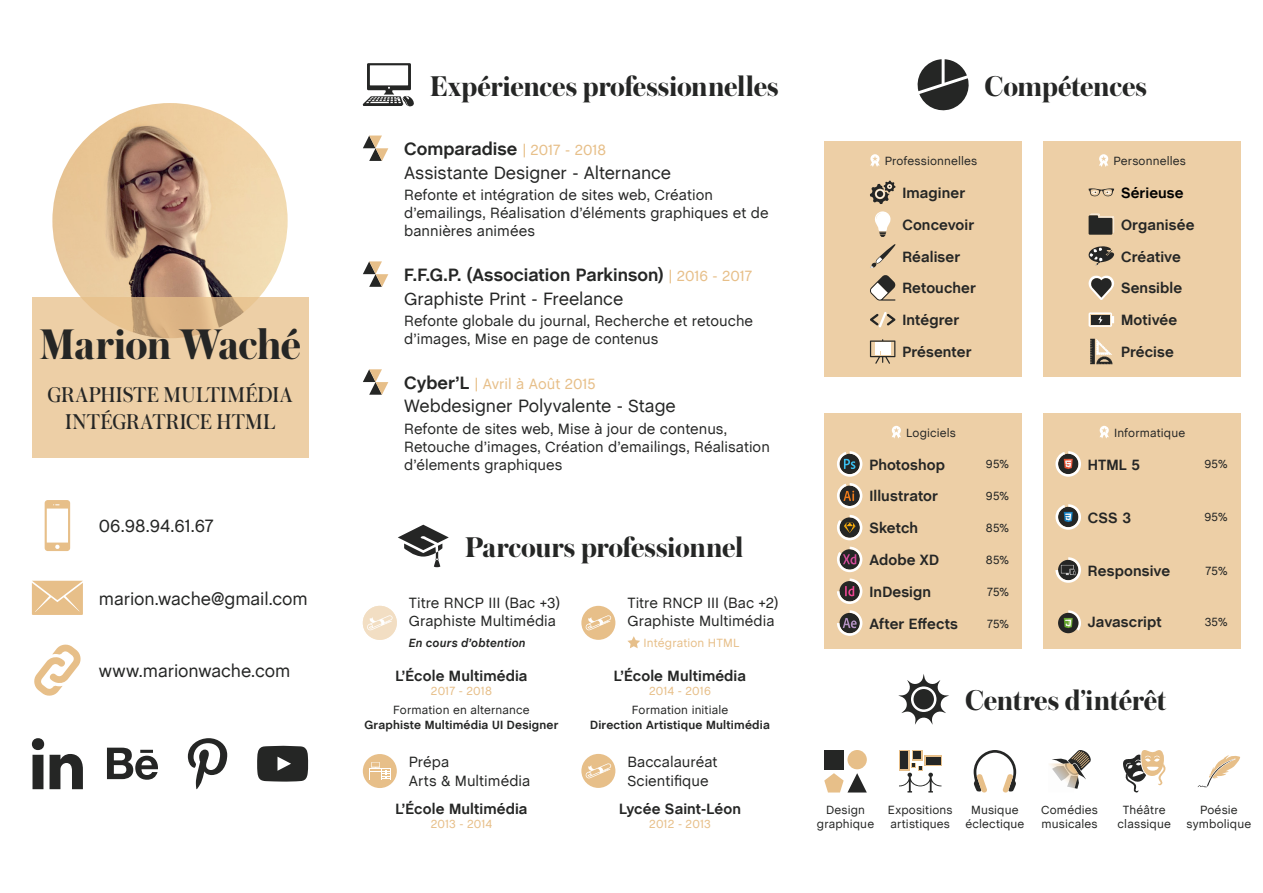
<style>
.page{position:relative;width:1263px;height:893px;background:#fff}
.page>*{position:absolute;margin:0;border:0;box-sizing:border-box;transform-origin:0 0}
.t1{font:700 45px "Austin";letter-spacing:-.015em;color:#252625}
.t2{font:700 30px "Austin";letter-spacing:-.005em;color:#252625}
.t3{font:22.5px/27px "Austin";letter-spacing:.01em;color:#252625;text-align:center}
.t4{font:18px/23.7px "Chalet";letter-spacing:-.005em;color:#252625}
.t5{font:700 18px/23.7px "Chalet";color:#252625}
.t6{font:15px/18px "Chalet";color:#252625}
.t7{font:700 15px/31.8px "Chalet";letter-spacing:.005em;color:#252625}
.t8{font:15px "Chalet";color:#e7bf89}
.t9{font:700 15px "Chalet";letter-spacing:.005em;color:#000}
.t10{font:12px/14.4px "Chalet";letter-spacing:.01em;color:#252625;text-align:center}
.t11{font:700 12px "Chalet";letter-spacing:.015em;color:#252625}
.t12{font:12px "Chalet";letter-spacing:.005em;color:#e7bf89}
.t13{font:italic 700 12px "Chalet";letter-spacing:.015em;color:#252625}
.s1{font-weight:700}
.s2{font-size:15px;color:#e7bf89}
.s3{font-weight:400;font-size:15px;color:#e7bf89}
.s4{font-weight:400}
.s5{font-weight:700;font-size:18px;color:#252625}
</style>
<div class="page">
<img style="left:52px;top:103px;width:236px;height:235px;border-radius:118px">
<svg style="left:32px;top:297px;width:276px;height:160px;background:#eacba1"></svg>
<div style="left:581px;top:606px;width:34px;height:34px;background:#e7bf89;border-radius:50%"></div>
<div style="left:363px;top:754px;width:34px;height:34px;background:#e7bf89;border-radius:50%"></div>
<div style="left:824px;top:142px;width:197px;height:235px;background:#edcfa6"></div>
<div style="left:1043px;top:142px;width:197px;height:235px;background:#edcfa6"></div>
<div style="left:824px;top:413px;width:197px;height:235px;background:#edcfa6"></div>
<div style="left:1043px;top:413px;width:197px;height:235px;background:#edcfa6"></div>
<svg style="left:1088px;top:188px;width:26px;height:8px"></svg>
<svg style="left:1088px;top:214px;width:26px;height:21px"></svg>
<svg style="left:1088px;top:246px;width:26px;height:20px"></svg>
<svg style="left:1088px;top:276px;width:26px;height:24px"></svg>
<svg style="left:1088px;top:312px;width:26px;height:15px"></svg>
<svg style="left:1090px;top:339px;width:22px;height:25px"></svg>
<svg style="left:870px;top:181px;width:25px;height:23px"></svg>
<svg style="left:875px;top:211px;width:16px;height:26px"></svg>
<svg style="left:870px;top:244px;width:25px;height:24px"></svg>
<svg style="left:870px;top:275px;width:26px;height:26px"></svg>
<svg style="left:870px;top:312px;width:26px;height:15px"></svg>
<svg style="left:870px;top:339px;width:25px;height:25px"></svg>
<svg style="left:837px;top:451px;width:25px;height:26px"></svg>
<svg style="left:837px;top:483px;width:25px;height:25px"></svg>
<svg style="left:837px;top:515px;width:25px;height:25px"></svg>
<svg style="left:837px;top:547px;width:25px;height:25px"></svg>
<svg style="left:837px;top:578px;width:25px;height:26px"></svg>
<svg style="left:837px;top:610px;width:25px;height:26px"></svg>
<svg style="left:1055px;top:451px;width:26px;height:26px"></svg>
<svg style="left:1055px;top:504px;width:26px;height:26px"></svg>
<svg style="left:1055px;top:557px;width:26px;height:26px"></svg>
<div style="left:1058px;top:613px;width:20px;height:20px;background:#252625;border-radius:50%"></div>
<svg style="left:1064px;top:610px;width:17px;height:21px"></svg>
<div style="left:847px;top:750px;width:20px;height:19px;background:#e7bf89;border-radius:50%"></div>
<div style="left:824px;top:750px;width:20px;height:19px;background:#252625"></div>
<svg style="left:824px;top:773px;width:43px;height:19px"></svg>
<div style="left:924px;top:756px;width:17px;height:10px;background:#e7bf89"></div>
<div style="left:926px;top:757px;width:14px;height:8px;background:#252625"></div>
<svg style="left:899px;top:763px;width:42px;height:29px"></svg>
<div style="left:912px;top:750px;width:10px;height:11px;background:#e7bf89"></div>
<div style="left:913px;top:751px;width:8px;height:8px;background:#252625"></div>
<div style="left:899px;top:750px;width:10px;height:20px;background:#e7bf89"></div>
<div style="left:900px;top:751px;width:8px;height:18px;background:#252625"></div>
<svg style="left:974px;top:750px;width:42px;height:43px"></svg>
<svg style="left:1049px;top:750px;width:42px;height:39px"></svg>
<svg style="left:1123px;top:750px;width:43px;height:43px"></svg>
<svg style="left:1198px;top:755px;width:42px;height:32px"></svg>
<svg style="left:45px;top:500px;width:25px;height:51px"></svg>
<svg style="left:32px;top:581px;width:51px;height:34px;background:#e9c493"></svg>
<svg style="left:34px;top:644px;width:47px;height:52px"></svg>
<svg style="left:32px;top:738px;width:51px;height:51px"></svg>
<svg style="left:107px;top:748px;width:51px;height:32px"></svg>
<svg style="left:188px;top:738px;width:39px;height:51px"></svg>
<svg style="left:257px;top:746px;width:51px;height:36px;background:#3d3e3d"></svg>
<svg style="left:585px;top:615px;width:26px;height:15px"></svg>
<div style="left:581px;top:754px;width:34px;height:34px;background:#e7bf89;border-radius:50%"></div>
<svg style="left:585px;top:763px;width:26px;height:15px"></svg>
<svg style="left:363px;top:606px;width:34px;height:34px"></svg>
<svg style="left:398px;top:525px;width:51px;height:42px"></svg>
<svg style="left:363px;top:63px;width:51px;height:44px"></svg>
<svg style="left:363px;top:136px;width:25px;height:25px"></svg>
<svg style="left:363px;top:261px;width:25px;height:26px"></svg>
<svg style="left:363px;top:369px;width:25px;height:26px"></svg>
<svg style="left:917px;top:59px;width:52px;height:52px"></svg>
<svg style="left:898px;top:674px;width:51px;height:51px"></svg>
<div style="left:913px;top:689px;width:21px;height:20px;background:#252625;border-radius:50%"></div>
<svg style="left:369px;top:762px;width:22px;height:18px"></svg>
<svg style="left:627px;top:636px;width:13px;height:12px"></svg>
<svg style="left:870px;top:154px;width:10px;height:13px"></svg>
<svg style="left:1099px;top:154px;width:9px;height:13px"></svg>
<svg style="left:892px;top:426px;width:9px;height:13px"></svg>
<svg style="left:1099px;top:426px;width:10px;height:13px"></svg>
<h1 class="t1" style="left:39px;top:313px;width:263px">Marion Waché</h1>
<h3 class="t3" style="left:47px;top:381px;width:247px">GRAPHISTE MULTIMÉDIA<br>INTÉGRATRICE HTML</h3>
<p class="t4" style="left:99px;top:513px;width:117px">06.98.94.61.67</p>
<p class="t4" style="left:99px;top:585px;width:211px">marion.wache@gmail.com</p>
<p class="t4" style="left:99px;top:657px;width:193px">www.marionwache.com</p>
<h2 class="t2" style="left:430px;top:65px;width:350px">Expériences professionnelles</h2>
<p class="t4" style="left:404px;top:135px;width:268px"><span class="s1">Comparadise</span> <span class="s2">| 2017 - 2018<br></span>Assistante Designer - Alternance</p>
<p class="t6" style="left:404px;top:185px;width:366px">Refonte et intégration de sites web, Création d’emailings, Réalisation d’éléments graphiques et de bannières animées</p>
<p class="t5" style="left:404px;top:264px;width:350px">F.F.G.P. (Association Parkinson) <span class="s3">| 2016 - 2017<br></span><span class="s4">Graphiste Print - Freelance</span></p>
<p class="t6" style="left:404px;top:311px;width:350px">Refonte globale du journal, Recherche et retouche d’images, Mise en page de contenus</p>
<p class="t8" style="left:404px;top:372px;width:193px"><span class="s5">Cyber’L</span> | Avril à Août 2015</p>
<p class="t4" style="left:404px;top:393px;width:273px">Webdesigner Polyvalente - Stage</p>
<p class="t6" style="left:404px;top:418px;width:367px">Refonte de sites web, Mise à jour de contenus,<br>Retouche d’images, Création d’emailings, Réalisation d’élements graphiques</p>
<h2 class="t2" style="left:465px;top:526px;width:281px">Parcours professionnel</h2>
<p class="t6" style="left:409px;top:592px;width:153px">Titre RNCP III (Bac +3)<br>Graphiste Multimédia</p>
<p class="t13" style="left:409px;top:636px;width:118px">En cours d’obtention</p>
<p class="t7" style="left:395px;top:661px;width:134px">L’École Multimédia</p>
<p class="t12" style="left:431px;top:681px;width:63px">2017 - 2018</p>
<p class="t10" style="left:393px;top:702px;width:138px">Formation en alternance</p>
<p class="t11" style="left:364px;top:717px;width:196px">Graphiste Multimédia UI Designer</p>
<p class="t6" style="left:409px;top:752px;width:123px">Prépa<br>Arts &amp; Multimédia</p>
<p class="t7" style="left:395px;top:794px;width:134px">L’École Multimédia</p>
<p class="t12" style="left:431px;top:815px;width:63px">2013 - 2014</p>
<p class="t6" style="left:627px;top:592px;width:153px">Titre RNCP III (Bac +2)<br>Graphiste Multimédia</p>
<p class="t12" style="left:644px;top:633px;width:97px">Intégration HTML</p>
<p class="t7" style="left:614px;top:661px;width:134px">L’École Multimédia</p>
<p class="t12" style="left:649px;top:681px;width:63px">2014 - 2016</p>
<p class="t10" style="left:632px;top:702px;width:98px">Formation initiale</p>
<p class="t11" style="left:590px;top:717px;width:181px">Direction Artistique Multimédia</p>
<p class="t6" style="left:627px;top:752px;width:92px">Baccalauréat<br>Scientifique</p>
<p class="t7" style="left:619px;top:794px;width:123px">Lycée Saint-Léon</p>
<p class="t12" style="left:649px;top:815px;width:63px">2012 - 2013</p>
<h2 class="t2" style="left:984px;top:65px;width:164px">Compétences</h2>
<p class="t10" style="left:885px;top:153px;width:94px">Professionnelles</p>
<p class="t10" style="left:1113px;top:153px;width:74px">Personnelles</p>
<p class="t7" style="left:902px;top:178px;width:64px">Imaginer</p>
<p class="t9" style="left:1121px;top:184px;width:64px">Sérieuse</p>
<p class="t7" style="left:1121px;top:210px;width:75px">Organisée<br>Créative<br>Sensible<br>Motivée<br>Précise</p>
<p class="t7" style="left:902px;top:210px;width:75px">Concevoir<br>Réaliser<br>Retoucher<br>Intégrer<br>Présenter</p>
<p class="t10" style="left:906px;top:424px;width:51px">Logiciels</p>
<p class="t10" style="left:1114px;top:424px;width:73px">Informatique</p>
<p class="t7" style="left:869px;top:449px;width:90px">Photoshop<br>Illustrator<br>Sketch<br>Adobe XD<br>InDesign<br>After Effects</p>
<p class="t10" style="left:986px;top:456px;width:25px">95%</p>
<p class="t7" style="left:1088px;top:449px;width:54px">HTML 5</p>
<p class="t10" style="left:1204px;top:456px;width:25px">95%</p>
<p class="t10" style="left:986px;top:488px;width:25px">95%</p>
<p class="t10" style="left:986px;top:520px;width:25px">85%</p>
<p class="t10" style="left:986px;top:552px;width:25px">85%</p>
<p class="t10" style="left:987px;top:583px;width:23px">75%</p>
<p class="t10" style="left:987px;top:615px;width:23px">75%</p>
<p class="t7" style="left:1088px;top:502px;width:45px">CSS 3</p>
<p class="t10" style="left:1204px;top:509px;width:25px">95%</p>
<p class="t7" style="left:1088px;top:555px;width:84px">Responsive</p>
<p class="t10" style="left:1205px;top:562px;width:23px">75%</p>
<p class="t7" style="left:1088px;top:607px;width:75px">Javascript</p>
<p class="t10" style="left:1205px;top:614px;width:24px">35%</p>
<h2 class="t2" style="left:965px;top:679px;width:203px">Centres d’intérêt</h2>
<p class="t10" style="left:817px;top:802px;width:59px">Design graphique</p>
<p class="t10" style="left:888px;top:802px;width:66px;text-align:left">Expositions artistiques</p>
<p class="t10" style="left:965px;top:802px;width:61px">Musique éclectique</p>
<p class="t10" style="left:1041px;top:802px;width:58px;text-align:left">Comédies musicales</p>
<p class="t10" style="left:1117px;top:802px;width:55px">Théâtre classique</p>
<p class="t10" style="left:1186px;top:802px;width:66px">Poésie symbolique</p>
</div>
